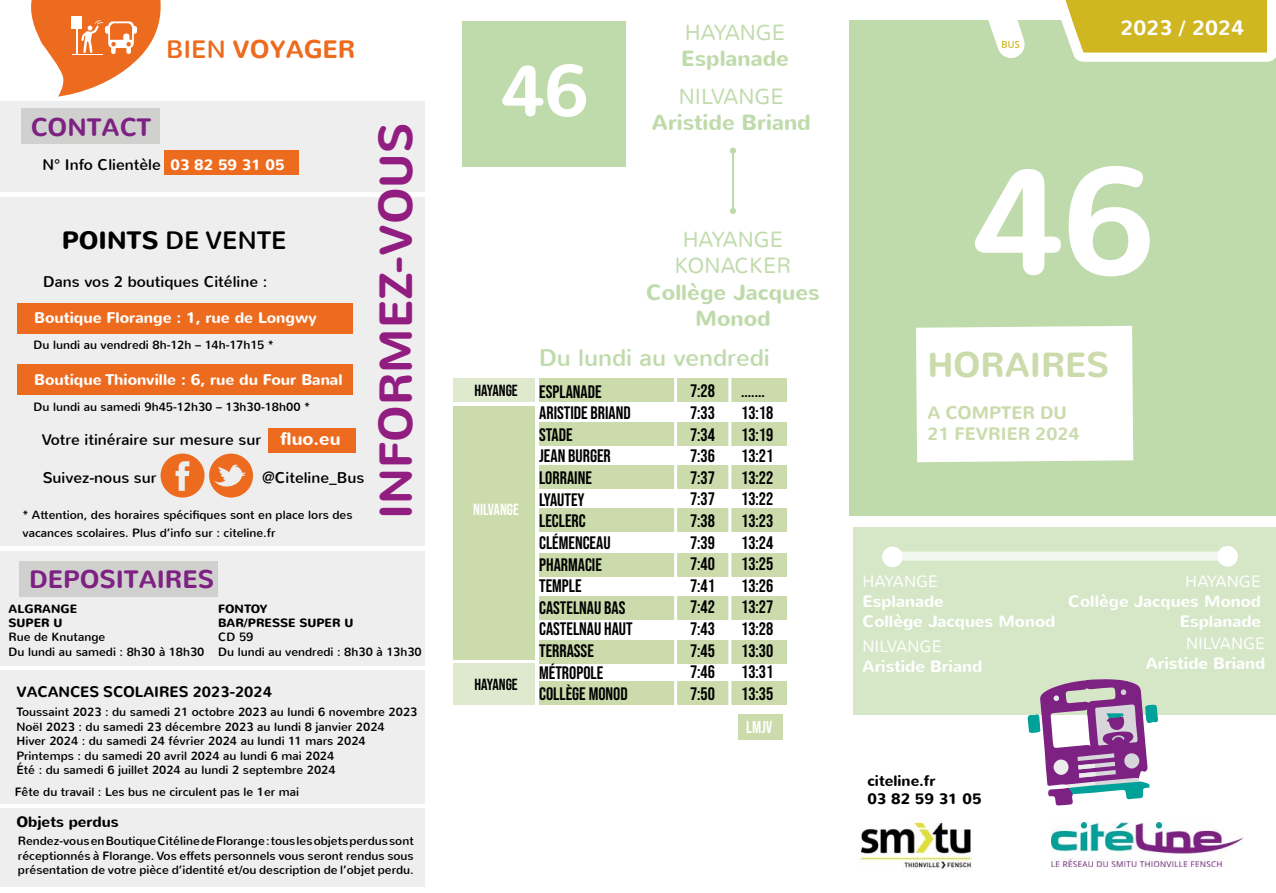
<style>
.page{position:relative;width:1276px;height:893px;background:#fff}
.page>*{position:absolute;margin:0;border:0;box-sizing:border-box;transform-origin:0 0}
.t1{font:800 150px "Nunito";color:#fff}
.t2{font:800 72px "Nunito";color:#fff}
.t3{font:800 46.35px "Nunito";color:#921d80}
.t4{font:800 34.65px "Nunito";color:#cbdbac}
.t5{font:800 25.05px "Nunito";color:#7d2182}
.t6{font:25.05px "Nunito";color:#000}
.t7{font:800 25.05px "Nunito";color:#ed6b1f}
.t8{font:24px "Nunito";color:#c0dbab}
.t9{font:700 21.9px/26.2px "Nunito";color:#c0dbab;text-align:center}
.t10{font:300 21.9px/26.2px "Nunito";color:#c0dbab;text-align:center}
.t11{font:800 21px "Nunito";color:#fff}
.t12{font:18px/21.6px "Bebas Neue";color:#000}
.t13{font:800 18px/21px "Nunito";color:#cbdbac}
.t14{font:17.1px "Bebas Neue";color:#fff}
.t15{font:700 16.5px/19.8px "Nunito";color:#fff}
.t16{font:300 16.5px "Nunito";color:#fff}
.t17{font:16.05px "Bebas Neue";color:#000}
.t18{font:16.05px "Bebas Neue";color:#fff}
.t19{font:15.45px "Nunito";color:#000}
.t20{font:700 15.45px "Nunito";color:#fff}
.t21{font:700 15px/18px "Nunito";color:#000}
.t22{font:800 15px "Nunito";color:#000}
.t23{font:12px/14.4px "Nunito";color:#000}
.t24{font:700 12px/14.4px "Nunito";color:#000}
.s1{font-weight:400}
.s2{font-weight:700;font-size:15px;color:#fff}
.s3{font-weight:700}
.s4{font-weight:700;font-size:18px;color:#fff}
</style>
<div class="page">
<div style="left:0;top:670px;width:424px;height:134px;background:#ededed"></div>
<div style="left:0;top:809px;width:425px;height:78px;background:#ededed"></div>
<div style="left:0;top:197px;width:424px;height:348px;background:#ededed"></div>
<div style="left:0;top:101px;width:424px;height:90px;background:#ededed"></div>
<div style="left:0;top:551px;width:424px;height:114px;background:#ededed"></div>
<img style="left:1051px;top:822px;width:191px;height:45px">
<img style="left:860px;top:817px;width:112px;height:53px">
<div style="left:164px;top:151px;width:134px;height:24px;background:#ed6b1f"></div>
<div style="left:268px;top:428px;width:87px;height:24px;background:#ed6b1f"></div>
<svg style="left:161px;top:454px;width:92px;height:44px"></svg>
<div style="left:17px;top:303px;width:336px;height:31px;background:#ed6b1f"></div>
<div style="left:17px;top:364px;width:336px;height:30px;background:#ed6b1f"></div>
<div style="left:850px;top:20px;width:426px;height:496px;background:#c0dbab"></div>
<div style="left:853px;top:527px;width:423px;height:188px;background:#d5e7c7"></div>
<div style="left:898px;top:552px;width:330px;height:9px;background:#f3f8ef"></div>
<svg style="left:988px;top:20px;width:36px;height:38px"></svg>
<svg style="left:1027px;top:679px;width:131px;height:127px"></svg>
<div style="left:1217px;top:546px;width:20px;height:21px;background:#fff;border-radius:50%"></div>
<div style="left:882px;top:547px;width:21px;height:20px;background:#fff;border-radius:50%"></div>
<div style="left:21px;top:108px;width:138px;height:36px;background:#d0d0cf"></div>
<svg style="left:31px;top:0;width:130px;height:97px"></svg>
<hr style="left:76px;top:28px;width:2px;height:26px;background:#fff">
<div style="left:72px;top:16px;width:10px;height:12px;background:#fff"></div>
<hr style="left:72px;top:54px;width:31px;height:1px;background:#fff">
<div style="left:20px;top:561px;width:198px;height:35px;background:#d0d0cf"></div>
<svg style="left:1061px;top:0;width:215px;height:62px;background:#d9c754"></svg>
<div style="left:539px;top:379px;width:247px;height:23px;background:#cbdbac"></div>
<div style="left:539px;top:553px;width:247px;height:23px;background:#cbdbac"></div>
<div style="left:539px;top:422px;width:247px;height:24px;background:#cbdbac"></div>
<div style="left:539px;top:596px;width:247px;height:24px;background:#cbdbac"></div>
<div style="left:539px;top:466px;width:247px;height:23px;background:#cbdbac"></div>
<div style="left:539px;top:640px;width:247px;height:24px;background:#cbdbac"></div>
<div style="left:539px;top:681px;width:247px;height:24px;background:#cbdbac"></div>
<div style="left:539px;top:508px;width:247px;height:24px;background:#cbdbac"></div>
<hr style="left:728px;top:370px;width:3px;height:367px;background:#fff">
<hr style="left:674px;top:372px;width:3px;height:340px;background:#fff">
<hr style="left:732px;top:151px;width:2px;height:60px;background:#c0dbab">
<svg style="left:730px;top:208px;width:6px;height:6px"></svg>
<svg style="left:730px;top:148px;width:6px;height:6px"></svg>
<div style="left:462px;top:21px;width:163px;height:146px;background:#c0dbab"></div>
<div style="left:453px;top:406px;width:82px;height:253px;background:#cbdbac"></div>
<div style="left:453px;top:664px;width:82px;height:41px;background:#dfe9cd"></div>
<div style="left:738px;top:715px;width:44px;height:25px;background:#cbdbac"></div>
<div style="left:453px;top:379px;width:82px;height:23px;background:#dfe9cd"></div>
<div style="left:916px;top:326px;width:217px;height:136px;background:#fff"></div>
<h3 class="t7" style="left:166px;top:26px;width:191px"><span class="s1">BIEN</span> VOYAGER</h3>
<h3 class="t5" style="left:31px;top:104px;width:122px">CONTACT</h3>
<p class="t19" style="left:42px;top:154px;width:244px">N° Info Clientèle <span class="s2">03 82 59 31 05</span></p>
<h3 class="t6" style="left:62px;top:224px;width:226px"><span class="s3">POINTS</span> DE VENTE</h3>
<p class="t19" style="left:43px;top:271px;width:226px">Dans vos 2 boutiques Citéline :</p>
<p class="t20" style="left:34px;top:307px;width:284px">Boutique Florange : 1, rue de Longwy</p>
<p class="t23" style="left:33px;top:338px;width:242px">Du lundi au vendredi 8h-12h – 14h-17h15 *</p>
<p class="t20" style="left:34px;top:369px;width:310px">Boutique Thionville : 6, rue du Four Banal</p>
<p class="t23" style="left:33px;top:400px;width:278px">Du lundi au samedi 9h45-12h30 – 13h30-18h00 *</p>
<p class="t19" style="left:42px;top:430px;width:300px">Votre itinéraire sur mesure sur <span class="s4">fluo.eu</span></p>
<p class="t19" style="left:43px;top:467px;width:115px">Suivez-nous sur</p>
<p class="t19" style="left:262px;top:467px;width:103px">@Citeline_Bus</p>
<p class="t23" style="left:23px;top:506px;width:331px;line-height:18px">* Attention, des horaires spécifiques sont en place lors des vacances scolaires. Plus d’info sur : citeline.fr</p>
<h3 class="t5" style="left:29px;top:556px;width:186px">DEPOSITAIRES</h3>
<h3 class="t3" style="left:353px;top:519px;width:397px;rotate:-90deg">INFORMEZ-VOUS</h3>
<p class="t24" style="left:9px;top:601px;width:70px">ALGRANGE<br>SUPER U</p>
<p class="t23" style="left:9px;top:630px;width:197px">Rue de Knutange<br>Du lundi au samedi : 8h30 à 18h30</p>
<p class="t24" style="left:218px;top:601px;width:137px">FONTOY<br>BAR/PRESSE SUPER U</p>
<p class="t23" style="left:218px;top:630px;width:205px">CD 59<br>Du lundi au vendredi : 8h30 à 13h30</p>
<p class="t22" style="left:16px;top:678px;width:257px">VACANCES SCOLAIRES 2023-2024</p>
<p class="t23" style="left:16px;top:705px;width:402px">Toussaint 2023 : du samedi 21 octobre 2023 au lundi 6 novembre 2023<br>Noël 2023 : du samedi 23 décembre 2023 au lundi 8 janvier 2024<br>Hiver 2024 : du samedi 24 février 2024 au lundi 11 mars 2024<br>Printemps : du samedi 20 avril 2024 au lundi 6 mai 2024<br>Été : du samedi 6 juillet 2024 au lundi 2 septembre 2024</p>
<p class="t23" style="left:15px;top:785px;width:286px">Fête du travail : Les bus ne circulent pas le 1er mai</p>
<p class="t21" style="left:16px;top:813px;width:104px">Objets perdus</p>
<p class="t23" style="left:18px;top:834px;width:397px;text-align:justify">Rendez-vous en Boutique Citéline de Florange : tous les objets perdus sont réceptionnés à Florange. Vos effets personnels vous seront rendus sous présentation de votre pièce d’identité et/ou description de l’objet perdu.</p>
<h2 class="t2" style="left:500px;top:25px;width:90px">46</h2>
<h3 class="t10" style="left:685px;top:20px;width:102px">HAYANGE</h3>
<h3 class="t9" style="left:681px;top:46px;width:109px">Esplanade</h3>
<h3 class="t10" style="left:679px;top:83px;width:107px">NILVANGE</h3>
<h3 class="t9" style="left:652px;top:110px;width:160px">Aristide Briand</h3>
<h3 class="t10" style="left:674px;top:227px;width:118px">HAYANGE<br>KONACKER</h3>
<h3 class="t9" style="left:646px;top:279px;width:175px">Collège Jacques<br>Monod</h3>
<h3 class="t17" style="left:474px;top:381px;width:45px">HAYANGE</h3>
<h3 class="t18" style="left:473px;top:500px;width:47px">NILVANGE</h3>
<h3 class="t17" style="left:474px;top:675px;width:45px">HAYANGE</h3>
<h3 class="t8" style="left:539px;top:342px;width:232px">Du lundi au vendredi</h3>
<h3 class="t12" style="left:539px;top:380px;width:95px">ESPLANADE<br>ARISTIDE BRIAND<br>STADE<br>JEAN BURGER<br>LORRAINE<br>LYAUTEY<br>LECLERC<br>CLÉMENCEAU<br>PHARMACIE<br>TEMPLE<br>CASTELNAU BAS<br>CASTELNAU HAUT<br>TERRASSE<br>MÉTROPOLE<br>COLLÈGE MONOD</h3>
<h3 class="t12" style="left:690px;top:380px;width:26px">7:28</h3>
<h3 class="t12" style="left:741px;top:380px;width:25px">.......</h3>
<h3 class="t12" style="left:690px;top:402px;width:26px">7:33</h3>
<h3 class="t12" style="left:741px;top:402px;width:34px">13:18</h3>
<h3 class="t12" style="left:690px;top:423px;width:26px">7:34</h3>
<h3 class="t12" style="left:741px;top:423px;width:34px">13:19</h3>
<h3 class="t12" style="left:690px;top:445px;width:26px">7:36</h3>
<h3 class="t12" style="left:741px;top:445px;width:34px">13:21</h3>
<h3 class="t12" style="left:690px;top:467px;width:26px">7:37</h3>
<h3 class="t12" style="left:741px;top:467px;width:34px">13:22</h3>
<h3 class="t12" style="left:690px;top:488px;width:26px">7:37</h3>
<h3 class="t12" style="left:741px;top:488px;width:34px">13:22</h3>
<h3 class="t12" style="left:690px;top:510px;width:26px">7:38</h3>
<h3 class="t12" style="left:741px;top:510px;width:34px">13:23</h3>
<h3 class="t12" style="left:690px;top:531px;width:26px">7:39</h3>
<h3 class="t12" style="left:741px;top:531px;width:34px">13:24</h3>
<h3 class="t12" style="left:690px;top:553px;width:26px">7:40</h3>
<h3 class="t12" style="left:741px;top:553px;width:34px">13:25</h3>
<h3 class="t12" style="left:690px;top:575px;width:26px">7:41</h3>
<h3 class="t12" style="left:741px;top:575px;width:34px">13:26</h3>
<h3 class="t12" style="left:690px;top:596px;width:26px">7:42</h3>
<h3 class="t12" style="left:741px;top:596px;width:34px">13:27</h3>
<h3 class="t12" style="left:690px;top:618px;width:26px">7:43</h3>
<h3 class="t12" style="left:741px;top:618px;width:34px">13:28</h3>
<h3 class="t12" style="left:690px;top:639px;width:26px">7:45</h3>
<h3 class="t12" style="left:741px;top:639px;width:34px">13:30</h3>
<h3 class="t12" style="left:690px;top:661px;width:26px">7:46</h3>
<h3 class="t12" style="left:741px;top:661px;width:34px">13:31</h3>
<h3 class="t12" style="left:690px;top:683px;width:26px">7:50</h3>
<h3 class="t12" style="left:741px;top:683px;width:34px">13:35</h3>
<h3 class="t14" style="left:746px;top:717px;width:28px">LMJV</h3>
<h3 class="t11" style="left:1120px;top:8px;width:125px">2023 / 2024</h3>
<h1 class="t1" style="left:971px;top:85px;width:186px">46</h1>
<h3 class="t4" style="left:927px;top:333px;width:183px">HORAIRES</h3>
<h3 class="t13" style="left:927px;top:400px;width:154px">A COMPTER DU<br>21 FEVRIER 2024</h3>
<h3 class="t16" style="left:862px;top:571px;width:77px">HAYANGE</h3>
<h3 class="t15" style="left:862px;top:592px;width:194px">Esplanade<br>Collège Jacques Monod</h3>
<h3 class="t16" style="left:862px;top:636px;width:81px">NILVANGE</h3>
<h3 class="t15" style="left:862px;top:657px;width:121px">Aristide Briand</h3>
<h3 class="t16" style="left:1185px;top:571px;width:77px">HAYANGE</h3>
<h3 class="t15" style="left:1068px;top:592px;width:194px;text-align:right">Collège Jacques Monod<br>Esplanade</h3>
<h3 class="t16" style="left:1186px;top:633px;width:81px">NILVANGE</h3>
<h3 class="t15" style="left:1145px;top:653px;width:121px">Aristide Briand</h3>
<p class="t21" style="left:867px;top:772px;width:116px">citeline.fr<br>03 82 59 31 05</p>
</div>
